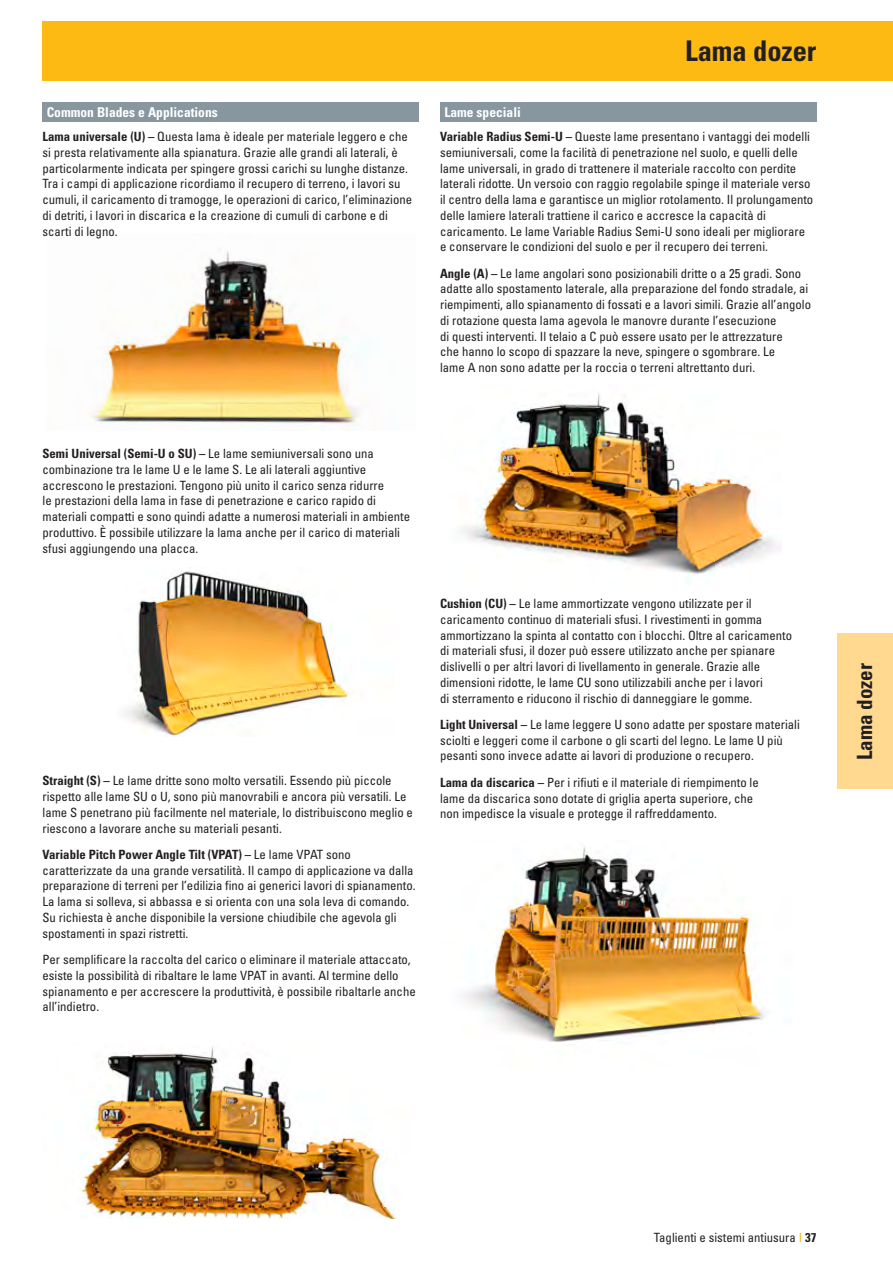
<style>
.page{position:relative;width:893px;height:1263px;background:#fff}
.page>*{position:absolute;margin:0;border:0;box-sizing:border-box;transform-origin:0 0}
.t1{font:700 condensed 28.5px "Univers LT Std";color:#231f20}
.t2{font:700 condensed 21px "Univers LT Std";color:#231f20}
.t3{font:700 condensed 13.5px "Univers LT Std";color:#fff}
.t4{font:condensed 12.75px/15.8px "Univers LT Std";color:#231f20}
.s1{font-weight:700}
.s2{color:#fcba13}
</style>
<div class="page">
<div style="left:43px;top:21px;width:850px;height:60px;background:#fcba13"></div>
<img style="left:461px;top:393px;width:320px;height:192px">
<img style="left:90px;top:251px;width:273px;height:179px">
<div style="left:838px;top:634px;width:55px;height:155px;background:#fed98f"></div>
<div style="left:43px;top:102px;width:376px;height:19px;background:#87969f"></div>
<div style="left:440px;top:102px;width:376px;height:19px;background:#87969f"></div>
<img style="left:80px;top:1046px;width:316px;height:172px">
<img style="left:125px;top:571px;width:229px;height:165px">
<img style="left:462px;top:846px;width:307px;height:196px">
<p class="t3" style="left:47px;top:103px;width:172px">Common Blades e Applications</p>
<p class="t3" style="left:444px;top:103px;width:78px">Lame speciali</p>
<h1 class="t1" style="left:685px;top:34px;width:133px">Lama dozer</h1>
<p class="t4" style="left:43px;top:128px;width:371px"><span class="s1">Lama universale (U) –</span> Questa lama è ideale per materiale leggero e che si presta relativamente alla spianatura. Grazie alle grandi ali laterali, è particolarmente indicata per spingere grossi carichi su lunghe distanze.<br>Tra i campi di applicazione ricordiamo il recupero di terreno, i lavori su cumuli, il caricamento di tramogge, le operazioni di carico, l’eliminazione di detriti, i lavori in discarica e la creazione di cumuli di carbone e di scarti di legno.</p>
<p class="t4" style="left:440px;top:128px;width:375px"><span class="s1">Variable Radius Semi-U –</span> Queste lame presentano i vantaggi dei modelli semiuniversali, come la facilità di penetrazione nel suolo, e quelli delle lame universali, in grado di trattenere il materiale raccolto con perdite laterali ridotte. Un versoio con raggio regolabile spinge il materiale verso il centro della lama e garantisce un miglior rotolamento. Il prolungamento delle lamiere laterali trattiene il carico e accresce la capacità di caricamento. Le lame Variable Radius Semi-U sono ideali per migliorare e conservare le condizioni del suolo e per il recupero dei terreni.</p>
<p class="t4" style="left:440px;top:265px;width:373px"><span class="s1">Angle (A) –</span> Le lame angolari sono posizionabili dritte o a 25 gradi. Sono adatte allo spostamento laterale, alla preparazione del fondo stradale, ai riempimenti, allo spianamento di fossati e a lavori simili. Grazie all’angolo di rotazione questa lama agevola le manovre durante l’esecuzione<br>di questi interventi. Il telaio a C può essere usato per le attrezzature<br>che hanno lo scopo di spazzare la neve, spingere o sgombrare. Le<br>lame A non sono adatte per la roccia o terreni altrettanto duri.</p>
<p class="t4" style="left:43px;top:446px;width:369px"><span class="s1">Semi Universal (Semi-U o SU) –</span> Le lame semiuniversali sono una combinazione tra le lame U e le lame S. Le ali laterali aggiuntive accrescono le prestazioni. Tengono più unito il carico senza ridurre<br>le prestazioni della lama in fase di penetrazione e carico rapido di materiali compatti e sono quindi adatte a numerosi materiali in ambiente produttivo. È possibile utilizzare la lama anche per il carico di materiali sfusi aggiungendo una placca.</p>
<p class="t4" style="left:43px;top:773px;width:372px"><span class="s1">Straight (S) –</span> Le lame dritte sono molto versatili. Essendo più piccole rispetto alle lame SU o U, sono più manovrabili e ancora più versatili. Le lame S penetrano più facilmente nel materiale, lo distribuiscono meglio e riescono a lavorare anche su materiali pesanti.</p>
<p class="t4" style="left:43px;top:846px;width:375px"><span class="s1">Variable Pitch Power Angle Tilt (VPAT) –</span> Le lame VPAT sono caratterizzate da una grande versatilità. Il campo di applicazione va dalla preparazione di terreni per l’edilizia fino ai generici lavori di spianamento.<br>La lama si solleva, si abbassa e si orienta con una sola leva di comando.<br>Su richiesta è anche disponibile la versione chiudibile che agevola gli spostamenti in spazi ristretti.</p>
<p class="t4" style="left:43px;top:951px;width:375px">Per semplificare la raccolta del carico o eliminare il materiale attaccato, esiste la possibilità di ribaltare le lame VPAT in avanti. Al termine dello spianamento e per accrescere la produttività, è possibile ribaltarle anche all’indietro.</p>
<p class="t4" style="left:440px;top:595px;width:353px"><span class="s1">Cushion (CU) –</span> Le lame ammortizzate vengono utilizzate per il caricamento continuo di materiali sfusi. I rivestimenti in gomma ammortizzano la spinta al contatto con i blocchi. Oltre al caricamento di materiali sfusi, il dozer può essere utilizzato anche per spianare dislivelli o per altri lavori di livellamento in generale. Grazie alle dimensioni ridotte, le lame CU sono utilizzabili anche per i lavori<br>di sterramento e riducono il rischio di danneggiare le gomme.</p>
<p class="t4" style="left:440px;top:716px;width:361px"><span class="s1">Light Universal –</span> Le lame leggere U sono adatte per spostare materiali sciolti e leggeri come il carbone o gli scarti del legno. Le lame U più pesanti sono invece adatte ai lavori di produzione o recupero.</p>
<p class="t4" style="left:440px;top:774px;width:320px"><span class="s1">Lama da discarica –</span> Per i rifiuti e il materiale di riempimento le lame da discarica sono dotate di griglia aperta superiore, che non impedisce la visuale e protegge il raffreddamento.</p>
<h2 class="t2" style="left:852px;top:760px;width:98px;rotate:-90deg">Lama dozer</h2>
<p class="t4" style="left:654px;top:1230px;width:164px">Taglienti e sistemi antiusura <span class="s2">I</span> <span class="s1">37</span></p>
</div>
